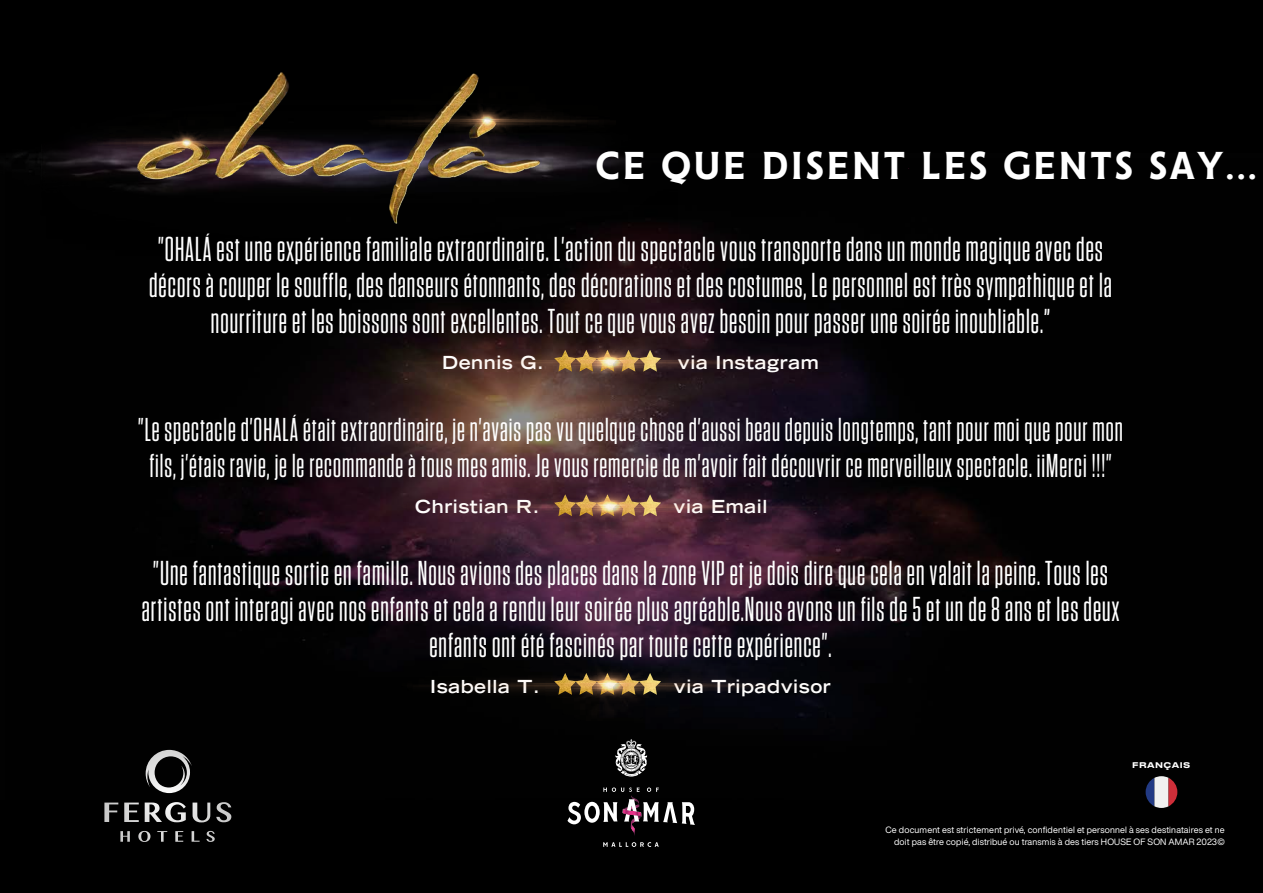
<style>
.page{position:relative;width:1263px;height:893px;background:#000}
.page>*{position:absolute;margin:0;border:0;box-sizing:border-box;transform-origin:0 0}
.t1{font:500 43.5px "Cenzo Flare";letter-spacing:.05em;color:#fff}
.t2{font:500 34.5px/36px "Tungsten Condensed";letter-spacing:.03em;color:#fff;text-align:center}
.t3{font:500 33px/36px "Tungsten Condensed";letter-spacing:.03em;color:#fff;text-align:center}
.t4{font:700 expanded 18px "Trade Gothic LT Std";letter-spacing:.03em;color:#fff}
.t5{font:9px/12px "Helvetica Now Display";letter-spacing:.02em;color:#fff;text-align:right}
.t6{font:500 7.8px "Druk Text Wide";letter-spacing:.05em;color:#fff}
</style>
<div class="page">
<img style="left:145px;top:225px;width:1033px;height:570px">
<img style="left:14px;top:148px;width:663px;height:107px">
<img style="left:125px;top:72px;width:424px;height:153px">
<img style="left:351px;top:86px;width:272px;height:69px">
<img style="left:74px;top:115px;width:224px;height:57px">
<svg style="left:567px;top:787px;width:128px;height:60px"></svg>
<svg style="left:615px;top:739px;width:32px;height:37px"></svg>
<svg style="left:146px;top:750px;width:85px;height:72px"></svg>
<img style="left:378px;top:321px;width:463px;height:82px">
<img style="left:378px;top:466px;width:463px;height:82px">
<img style="left:378px;top:644px;width:463px;height:83px">
<svg style="left:1145px;top:776px;width:32px;height:32px"></svg>
<p class="t1" style="left:595px;top:142px;width:663px">CE QUE DISENT LES GENTS SAY...</p>
<p class="t2" style="left:149px;top:232px;width:964px">"OHALÁ est une expérience familiale extraordinaire. L'action du spectacle vous transporte dans un monde magique avec des décors à couper le souffle, des danseurs étonnants, des décorations et des costumes, Le personnel est très sympathique et la nourriture et les boissons sont excellentes. Tout ce que vous avez besoin pour passer une soirée inoubliable.”</p>
<p class="t4" style="left:442px;top:350px;width:103px">Dennis G.</p>
<p class="t4" style="left:678px;top:350px;width:142px">via Instagram</p>
<p class="t3" style="left:138px;top:412px;width:986px">"Le spectacle d'OHALÁ était extraordinaire, je n'avais pas vu quelque chose d'aussi beau depuis longtemps, tant pour moi que pour mon fils, j'étais ravie, je le recommande à tous mes amis. Je vous remercie de m'avoir fait découvrir ce merveilleux spectacle. iiMerci !!!"</p>
<p class="t4" style="left:415px;top:494px;width:125px">Christian R.</p>
<p class="t4" style="left:673px;top:494px;width:95px">via Email</p>
<p class="t2" style="left:142px;top:556px;width:979px">"Une fantastique sortie en famille. Nous avions des places dans la zone VIP et je dois dire que cela en valait la peine. Tous les artistes ont interagi avec nos enfants et cela a rendu leur soirée plus agréable.Nous avons un fils de 5 et un de 8 ans et les deux enfants ont été fascinés par toute cette expérience".</p>
<p class="t4" style="left:430px;top:674px;width:111px">Isabella T.</p>
<p class="t4" style="left:674px;top:674px;width:159px">via Tripadvisor</p>
<p class="t6" style="left:1132px;top:758px;width:60px">FRANÇAIS</p>
<p class="t5" style="left:885px;top:824px;width:341px">Ce document est strictement privé, confidentiel et personnel à ses destinataires et ne doit pas être copié, distribué ou transmis à des tiers HOUSE OF SON AMAR 2023©</p>
</div>
